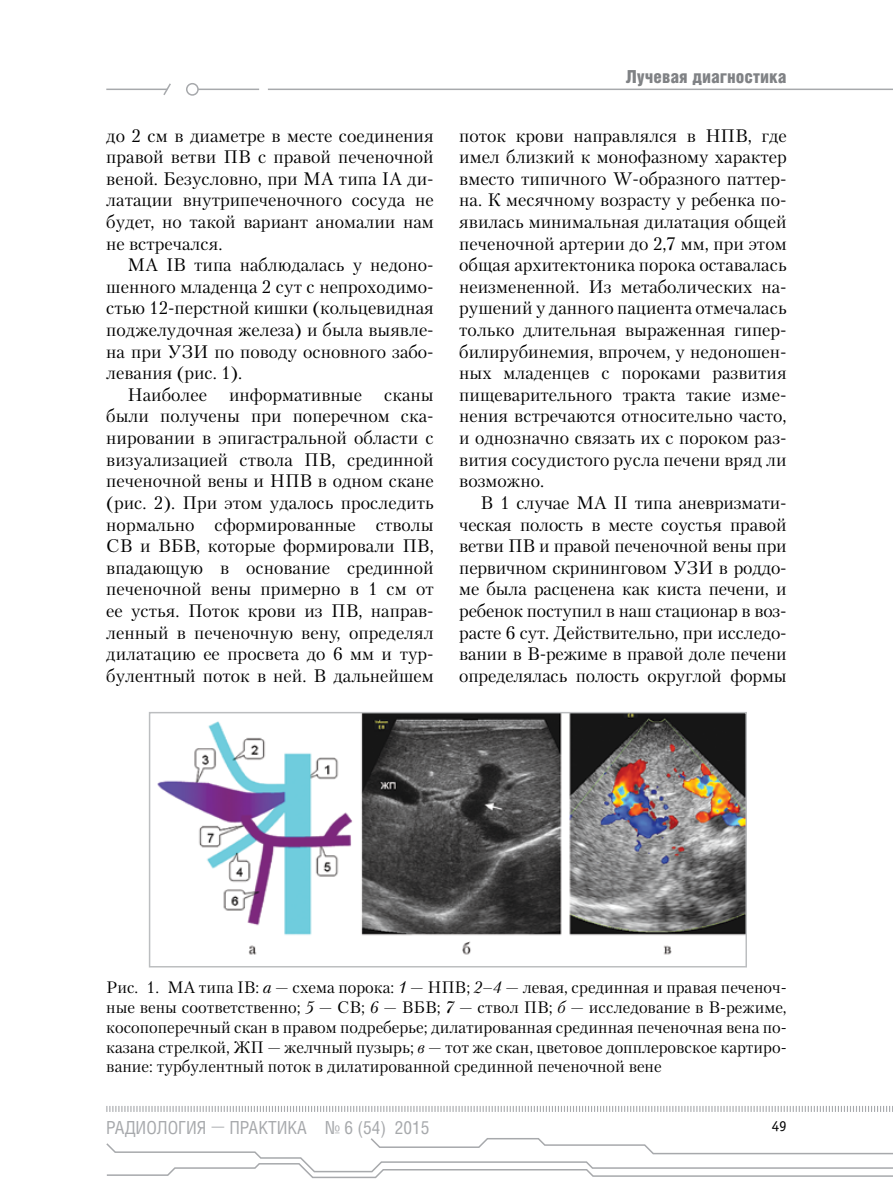
<style>
.page{position:relative;width:893px;height:1191px;background:#fff}
.page>*{position:absolute;margin:0;border:0;box-sizing:border-box;transform-origin:0 0}
.t1{font:18px/21.6px "Petersburg C";color:#000;text-align:justify}
.t2{font:18px "Helios Cond";color:#a7a9ac}
.t3{font:900 18px "Helios Cond";color:#808285}
.t4{font:16.5px/19.8px "Petersburg C";color:#000;text-align:justify}
.t5{font:15px "Officina Sans C";color:#000}
.s1{font-style:italic}
.s2{font-family:"Petersburg C";font-weight:700}
</style>
<div class="page">
<svg style="left:106px;top:1106px;width:787px;height:6px"></svg>
<hr style="left:268px;top:89px;width:625px;height:1px;background:#a7a9ac">
<hr style="left:198px;top:89px;width:61px;height:1px;background:#a7a9ac">
<div style="left:186px;top:83px;width:13px;height:13px;border:2px solid #a7a9ac;border-radius:50%"></div>
<hr style="left:106px;top:89px;width:61px;height:1px;background:#a7a9ac">
<svg style="left:162px;top:83px;width:9px;height:12px"></svg>
<svg style="left:106px;top:1138px;width:787px;height:40px"></svg>
<img style="left:157px;top:715px;width:587px;height:240px">
<div style="left:149px;top:712px;width:598px;height:255px;border:2px solid #bcbec0"></div>
<p class="t1" style="left:106px;top:124px;width:329px">до 2 см в диаметре в месте соединения правой ветви ПВ с правой печеночной веной. Безусловно, при МА типа IА ди&shy;латации внутрипеченочного сосуда не будет, но такой вариант аномалии нам не встречался.</p>
<p class="t1" style="left:106px;top:254px;width:329px;text-indent:21px">МА IВ типа наблюдалась у недоно&shy;шенного младенца 2 сут с непроходимо&shy;стью 12-перстной кишки (кольцевидная поджелудочная железа) и была выявле&shy;на при УЗИ по поводу основного забо&shy;левания (рис. 1).</p>
<p class="t1" style="left:106px;top:383px;width:329px;text-indent:21px">Наиболее информативные сканы были получены при поперечном ска&shy;нировании в эпигастральной области с визуализацией ствола ПВ, срединной печеночной вены и НПВ в одном скане (рис. 2). При этом удалось проследить нормально сформированные стволы СВ и ВБВ, которые формировали ПВ, впадающую в основание срединной печеночной вены примерно в 1 см от ее устья. Поток крови из ПВ, направ&shy;ленный в печеночную вену, определял дилатацию ее просвета до 6 мм и тур&shy;булентный поток в ней. В дальнейшем</p>
<p class="t3" style="left:626px;top:66px;width:162px">Лучевая диагностика</p>
<p class="t1" style="left:459px;top:124px;width:329px">поток крови направлялся в НПВ, где имел близкий к монофазному характер вместо типичного W-образного паттер&shy;на. К месячному возрасту у ребенка по&shy;явилась минимальная дилатация общей печеночной артерии до 2,7 мм, при этом общая архитектоника порока оставалась неизмененной. Из метаболических на&shy;рушений у данного пациента отмечалась только длительная выраженная гипер&shy;билирубинемия, впрочем, у недоношен&shy;ных младенцев с пороками развития пищеварительного тракта такие изме&shy;нения встречаются относительно часто, и однозначно связать их с пороком раз&shy;вития сосудистого русла печени вряд ли возможно.</p>
<p class="t1" style="left:459px;top:491px;width:329px;text-indent:21px">В 1 случае МА II типа аневризмати&shy;ческая полость в месте соустья правой ветви ПВ и правой печеночной вены при первичном скрининговом УЗИ в роддо&shy;ме была расценена как киста печени, и ребенок поступил в наш стационар в воз&shy;расте 6 сут. Действительно, при исследо&shy;вании в В-режиме в правой доле печени определялась полость округлой формы</p>
<p class="t4" style="left:106px;top:977px;width:682px">Рис. 1. МА типа IB: <span class="s1">а</span> — схема порока: <span class="s1">1</span> — НПВ; <span class="s1">2</span>–<span class="s1">4</span> — левая, срединная и правая печеноч&shy;ные вены соответственно; <span class="s1">5</span> — СВ; <span class="s1">6</span> — ВБВ; <span class="s1">7</span> — ствол ПВ; <span class="s1">б</span> — исследование в В-режиме, косопоперечный скан в правом подреберье; дилатированная срединная печеночная вена по&shy;казана стрелкой, ЖП — желчный пузырь; <span class="s1">в</span> — тот же скан, цветовое допплеровское картиро&shy;вание: турбулентный поток в дилатированной срединной печеночной вене</p>
<p class="t2" style="left:106px;top:1116px;width:325px">РАДИОЛОГИЯ <span class="s2">—</span> ПРАКТИКА № 6 (54) 2015</p>
<p class="t5" style="left:772px;top:1117px;width:16px">49</p>
</div>
